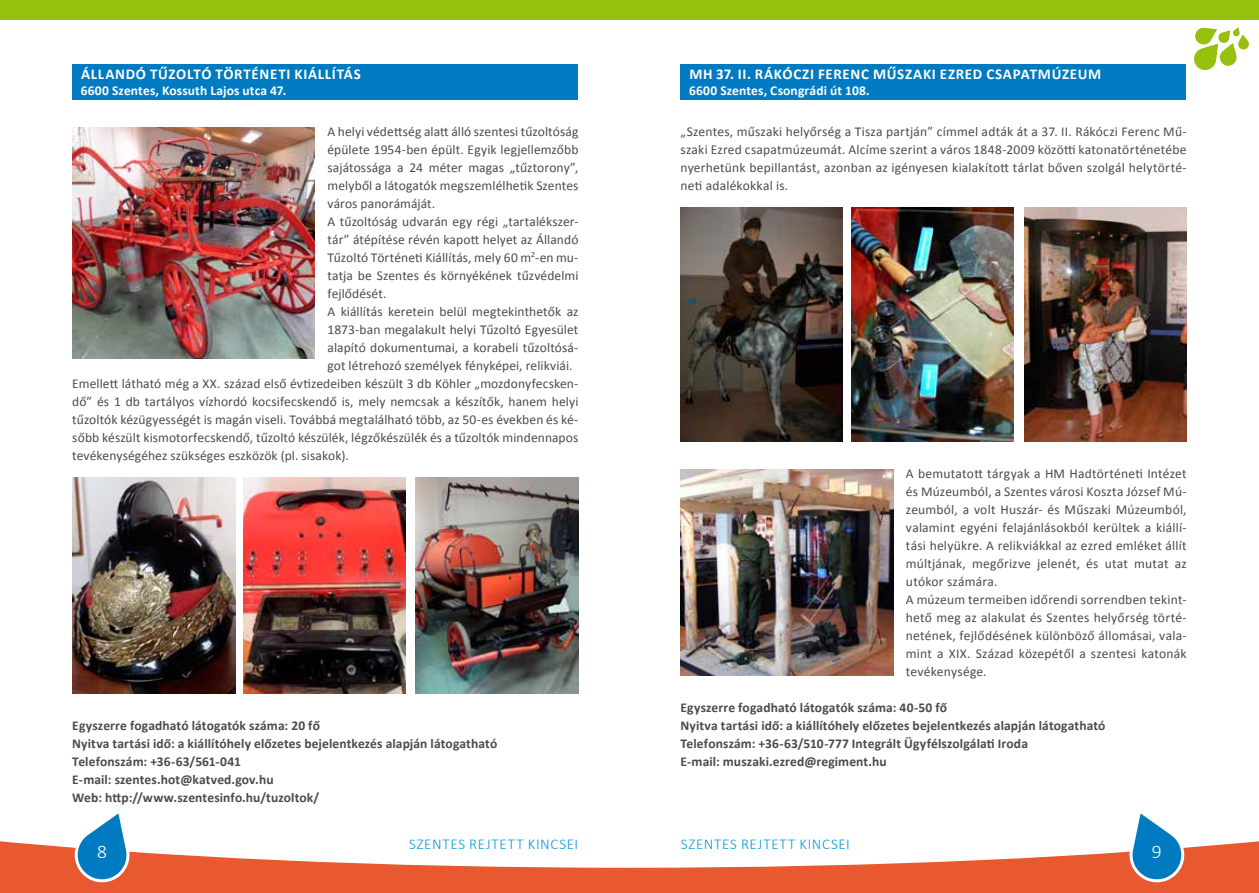
<style>
.page{position:relative;width:1259px;height:893px;background:#fff}
.page>*{position:absolute;margin:0;border:0;box-sizing:border-box;transform-origin:0 0}
.t1{font:300 19.5px "Calibri";color:#fff}
.t2{font:700 15px "Calibri";letter-spacing:.045em;color:#fff}
.t3{font:300 15px "Calibri";letter-spacing:.05em;color:#009bd4}
.t4{font:13.5px/18px "Calibri";letter-spacing:.01em;color:#4b4b4d;text-align:justify}
.t5{font:700 13.5px/18px "Calibri";letter-spacing:.01em;color:#4b4b4d}
.t6{font:700 13.5px "Calibri";letter-spacing:.015em;color:#fff}
</style>
<div class="page">
<svg style="left:0;top:841px;width:1259px;height:52px;fill:#e8592f"></svg>
<svg style="left:73px;top:813px;width:55px;height:72px"></svg>
<svg style="left:1130px;top:813px;width:56px;height:72px"></svg>
<svg style="left:1194px;top:27px;width:55px;height:43px"></svg>
<div style="left:0;top:0;width:1259px;height:20px;background:#97bf0d"></div>
<div style="left:72px;top:64px;width:506px;height:36px;background:#007bc2"></div>
<img style="left:72px;top:127px;width:243px;height:232px">
<img style="left:72px;top:478px;width:163px;height:216px">
<img style="left:243px;top:478px;width:163px;height:216px">
<img style="left:415px;top:478px;width:163px;height:216px">
<div style="left:680px;top:64px;width:506px;height:36px;background:#007bc2"></div>
<img style="left:680px;top:469px;width:213px;height:207px">
<img style="left:680px;top:208px;width:163px;height:234px">
<img style="left:851px;top:208px;width:162px;height:234px">
<img style="left:1024px;top:208px;width:162px;height:234px">
<p class="t2" style="left:81px;top:65px;width:281px">Állandó Tűzoltó Történeti Kiállítás</p>
<p class="t6" style="left:81px;top:82px;width:207px">6600 Szentes, Kossuth Lajos utca 47.</p>
<p class="t4" style="left:327px;top:122px;width:252px">A helyi védettség alatt álló szentesi tűzoltóság</p>
<p class="t4" style="left:327px;top:140px;width:252px">épülete 1954-ben épült. Egyik legjellemzőbb</p>
<p class="t4" style="left:327px;top:158px;width:252px">sajátossága a 24 méter magas „tűztorony”,</p>
<p class="t4" style="left:327px;top:176px;width:252px">melyből a látogatók megszemlélhetik Szentes</p>
<p class="t4" style="left:327px;top:194px;width:109px">város panorámáját.</p>
<p class="t4" style="left:327px;top:212px;width:252px">A tűzoltóság udvarán egy régi „tartalékszer-</p>
<p class="t4" style="left:327px;top:230px;width:252px">tár” átépítése révén kapott helyet az Állandó</p>
<p class="t4" style="left:327px;top:248px;width:252px">Tűzoltó Történeti Kiállítás, mely 60 m<sup>2</sup>-en mu-</p>
<p class="t4" style="left:327px;top:266px;width:252px">tatja be Szentes és környékének tűzvédelmi</p>
<p class="t4" style="left:327px;top:284px;width:61px">fejlődését.</p>
<p class="t4" style="left:327px;top:302px;width:252px">A kiállítás keretein belül megtekinthetők az</p>
<p class="t4" style="left:327px;top:320px;width:252px">1873-ban megalakult helyi Tűzoltó Egyesület</p>
<p class="t4" style="left:327px;top:338px;width:252px">alapító dokumentumai, a korabeli tűzoltósá-</p>
<p class="t4" style="left:327px;top:356px;width:247px">got létrehozó személyek fényképei, relikviái.</p>
<p class="t4" style="left:72px;top:374px;width:507px">Emellett látható még a XX. század első évtizedeiben készült 3 db Köhler „mozdonyfecsken-</p>
<p class="t4" style="left:72px;top:392px;width:507px">dő” és 1 db tartályos vízhordó kocsifecskendő is, mely nemcsak a készítők, hanem helyi</p>
<p class="t4" style="left:72px;top:410px;width:507px">tűzoltók kézügyességét is magán viseli. Továbbá megtalálható több, az 50-es években és ké-</p>
<p class="t4" style="left:72px;top:428px;width:507px">sőbb készült kismotorfecskendő, tűzoltó készülék, légzőkészülék és a tűzoltók mindennapos</p>
<p class="t4" style="left:72px;top:446px;width:278px">tevékenységéhez szükséges eszközök (pl. sisakok).</p>
<p class="t5" style="left:72px;top:716px;width:426px">Egyszerre fogadható látogatók száma: 20 fő<br>Nyitva tartási idő: a kiállítóhely előzetes bejelentkezés alapján látogatható Telefonszám: +36-63/561-041<br>E-mail: szentes.hot@katved.gov.hu<br>Web: http://www.szentesinfo.hu/tuzoltok/</p>
<p class="t2" style="left:689px;top:65px;width:411px">MH 37. II. Rákóczi Ferenc Műszaki Ezred Csapatmúzeum</p>
<p class="t6" style="left:689px;top:82px;width:182px">6600 Szentes, Csongrádi út 108.</p>
<p class="t4" style="left:680px;top:122px;width:507px">„Szentes, műszaki helyőrség a Tisza partján” címmel adták át a 37. II. Rákóczi Ferenc Mű&shy;szaki Ezred csapatmúzeumát. Alcíme szerint a város 1848-2009 közötti katonatörténetébe nyerhetünk bepillantást, azonban az igényesen kialakított tárlat bőven szolgál helytörté&shy;neti adalékokkal is.</p>
<p class="t4" style="left:906px;top:464px;width:282px;text-align:left">A bemutatott tárgyak a HM Hadtörténeti Intézet és Múzeumból, a Szentes városi Koszta József Mú&shy;zeumból, a volt Huszár- és Műszaki Múzeumból, valamint egyéni felajánlásokból kerültek a kiállí&shy;tási helyükre. A relikviákkal az ezred emléket állít múltjának, megőrizve jelenét, és utat mutat az utókor számára.<br>A múzeum termeiben időrendi sorrendben tekint&shy;hető meg az alakulat és Szentes helyőrség törté&shy;netének, fejlődésének különböző állomásai, vala&shy;mint a XIX. Század közepétől a szentesi katonák tevékenysége.</p>
<p class="t5" style="left:680px;top:698px;width:426px">Egyszerre fogadható látogatók száma: 40-50 fő<br>Nyitva tartási idő: a kiállítóhely előzetes bejelentkezés alapján látogatható Telefonszám: +36-63/510-777 Integrált Ügyfélszolgálati Iroda<br>E-mail: muszaki.ezred@regiment.hu</p>
<p class="t3" style="left:409px;top:835px;width:171px">SZENTES REJTETT KINCSEI</p>
<p class="t3" style="left:681px;top:835px;width:171px">SZENTES REJTETT KINCSEI</p>
<h1 class="t1" style="left:97px;top:840px;width:11px">8</h1>
<h1 class="t1" style="left:1152px;top:840px;width:11px">9</h1>
</div>
